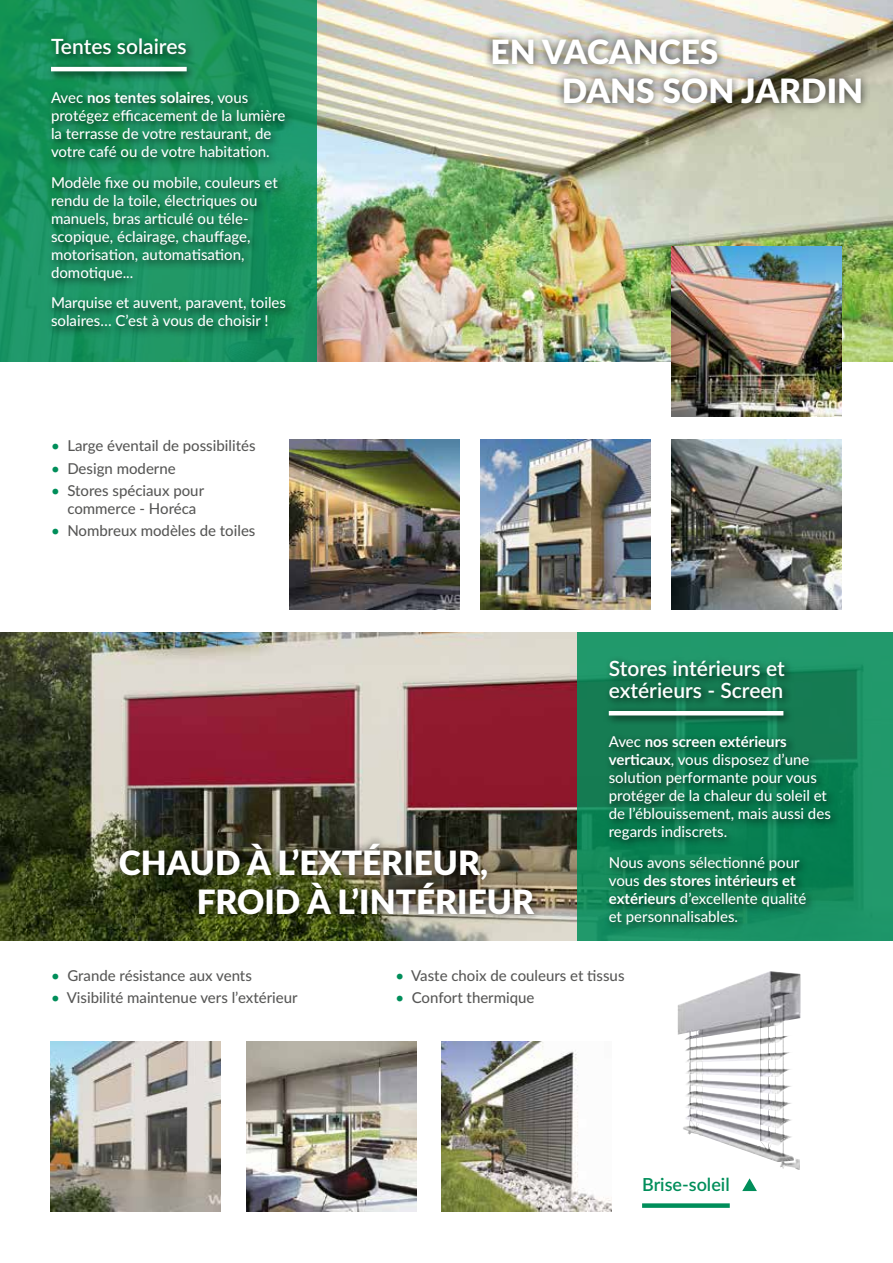
<style>
.page{position:relative;width:893px;height:1263px;background:#fff}
.page>*{position:absolute;margin:0;border:0;box-sizing:border-box;transform-origin:0 0}
.t1{font:900 33.45px/39px "Lato";color:#fff}
.t2{font:600 21px/22.5px "Lato";color:#fff}
.t3{font:600 18px "Lato";color:#008e5a}
.t4{font:500 15px/18px "Lato";color:#fff}
.t5{font:500 15px/18px "Lato";color:#575756;text-align:center}
.s1{font-weight:700}
.s2{color:#008e5a}
</style>
<div class="page">
<img style="left:316px;top:0;width:577px;height:361px">
<img style="left:1px;top:632px;width:576px;height:309px">
<svg style="left:0;top:0;width:316px;height:361px;background:#19935f"></svg>
<hr style="left:0;top:632px;width:1px;height:309px;background:#008e5a">
<svg style="left:577px;top:632px;width:316px;height:309px;background:#1b9063"></svg>
<div style="left:46px;top:34px;width:250px;height:304px;background:#000;opacity:.75"></div>
<hr style="left:51px;top:67px;width:136px;height:4px;background:#fff">
<div style="left:604px;top:656px;width:237px;height:279px;background:#000;opacity:.75"></div>
<hr style="left:609px;top:711px;width:174px;height:4px;background:#fff">
<div style="left:483px;top:31px;width:387px;height:81px;background:#000;opacity:.75"></div>
<div style="left:111px;top:835px;width:431px;height:88px;background:#000;opacity:.75"></div>
<img style="left:672px;top:246px;width:170px;height:171px">
<img style="left:50px;top:1042px;width:170px;height:170px">
<img style="left:289px;top:439px;width:170px;height:170px">
<img style="left:246px;top:1042px;width:170px;height:170px">
<img style="left:481px;top:439px;width:170px;height:170px">
<img style="left:677px;top:971px;width:123px;height:199px">
<img style="left:672px;top:439px;width:170px;height:170px">
<img style="left:442px;top:1042px;width:170px;height:170px">
<div style="left:642px;top:1203px;width:88px;height:5px;background:#008e5a"></div>
<svg style="left:742px;top:1178px;width:15px;height:13px"></svg>
<h2 class="t2" style="left:51px;top:34px;width:137px">Tentes solaires</h2>
<p class="t4" style="left:51px;top:88px;width:236px">Avec <span class="s1">nos tentes solaires</span>, vous protégez efficacement de la lumière la terrasse de votre restaurant, de votre café ou de votre habitation.</p>
<p class="t4" style="left:51px;top:173px;width:228px">Modèle fixe ou mobile, couleurs et rendu de la toile, électriques ou manuels, bras articulé ou téle&shy;scopique, éclairage, chauffage, motorisation, automatisation, domotique...</p>
<p class="t4" style="left:51px;top:293px;width:236px">Marquise et auvent, paravent, toiles solaires… C’est à vous de choisir !</p>
<p class="t5" style="left:51px;top:436px;width:206px"><span class="s2">•</span> Large éventail de possibilités</p>
<p class="t5" style="left:51px;top:459px;width:126px"><span class="s2">•</span> Design moderne</p>
<p class="t5" style="left:51px;top:481px;width:155px"><span class="s2">•</span> Stores spéciaux pour commerce - Horéca</p>
<p class="t5" style="left:51px;top:521px;width:206px"><span class="s2">•</span> Nombreux modèles de toiles</p>
<h1 class="t1" style="left:562px;top:31px;width:303px;text-indent:-71px">EN VACANCES<br>DANS SON JARDIN</h1>
<h1 class="t1" style="left:197px;top:841px;width:339px;text-indent:-78px">CHAUD À L’EXTÉRIEUR,<br>FROID À L’INTÉRIEUR</h1>
<h2 class="t2" style="left:609px;top:656px;width:177px">Stores intérieurs et extérieurs - Screen</h2>
<p class="t4" style="left:609px;top:732px;width:224px">Avec <span class="s1">nos screen extérieurs verticaux</span>, vous disposez d’une solution performante pour vous protéger de la chaleur du soleil et de l’éblouissement, mais aussi des regards indiscrets.</p>
<p class="t4" style="left:609px;top:853px;width:199px">Nous avons sélectionné pour vous <span class="s1">des stores intérieurs et extérieurs</span> d’excellente qualité et personnalisables.</p>
<p class="t5" style="left:51px;top:966px;width:202px"><span class="s2">•</span> Grande résistance aux vents</p>
<p class="t5" style="left:51px;top:988px;width:248px"><span class="s2">•</span> Visibilité maintenue vers l’extérieur</p>
<p class="t5" style="left:395px;top:966px;width:231px"><span class="s2">•</span> Vaste choix de couleurs et tissus</p>
<p class="t5" style="left:395px;top:988px;width:141px"><span class="s2">•</span> Confort thermique</p>
<p class="t3" style="left:642px;top:1171px;width:89px">Brise-soleil</p>
</div>
